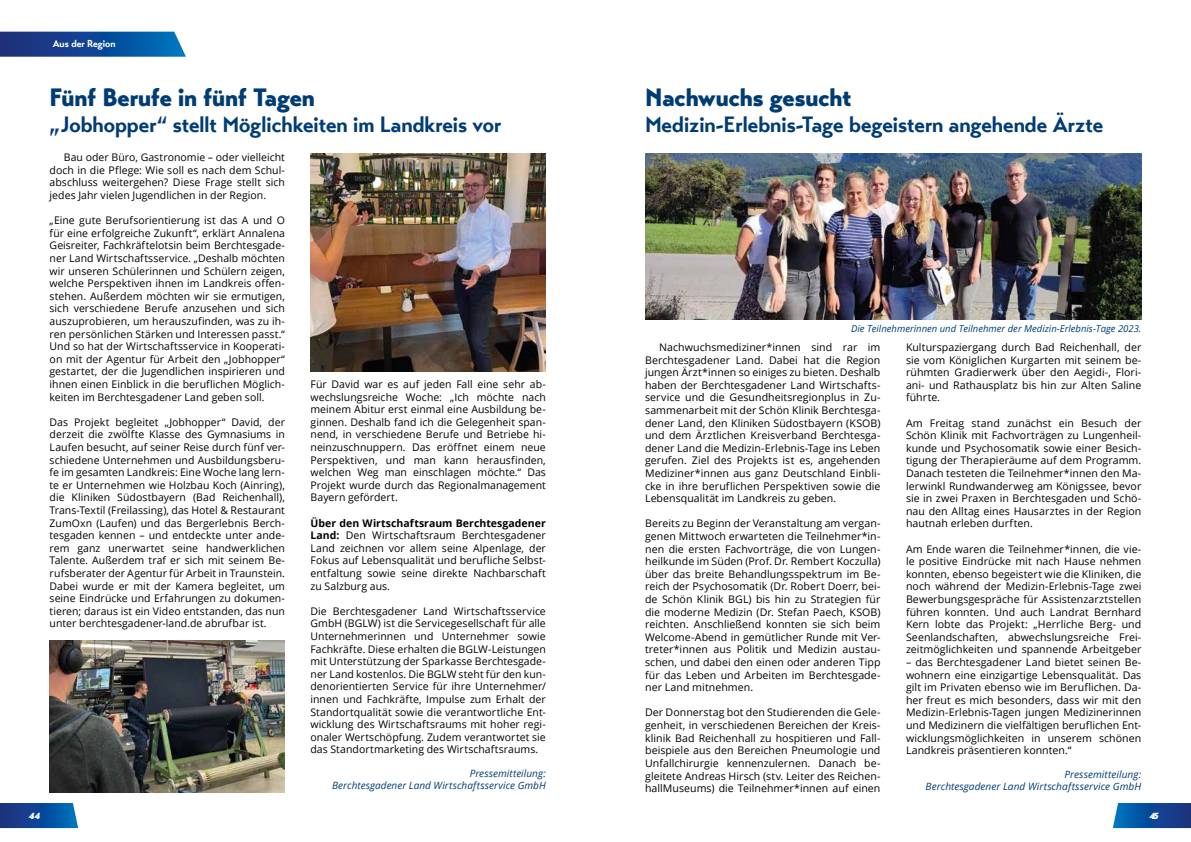
<style>
.page{position:relative;width:1191px;height:842px;background:#fff}
.page>*{position:absolute;margin:0;border:0;box-sizing:border-box;transform-origin:0 0}
.t1{font:900 25px "Transat";letter-spacing:-.005em;color:#003c74}
.t2{font:700 22px "Transat";color:#003c74}
.t3{font:10.5px/12.6px "Open Sans";letter-spacing:.005em;color:#000;text-align:justify}
.t4{font:italic 10px/12px "Open Sans";letter-spacing:.005em;color:#003c74;text-align:right}
.t5{font:700 10px "Transat";color:#fff}
.t6{font:10px "BGL Headline";color:#fff}
.t7{font:italic 9.5px "Open Sans";color:#003c74}
.s1{font-weight:700}
</style>
<div class="page">
<svg style="left:0;top:803px;width:78px;height:25px;background:#14509c"></svg>
<svg style="left:1112px;top:803px;width:79px;height:25px;background:#16539e"></svg>
<svg style="left:0;top:32px;width:186px;height:25px;background:#17519b"></svg>
<img style="left:50px;top:640px;width:235px;height:152px">
<img style="left:310px;top:153px;width:236px;height:218px">
<img style="left:645px;top:153px;width:496px;height:166px">
<p class="t5" style="left:53px;top:38px;width:64px">Aus der Region</p>
<h1 class="t1" style="left:50px;top:82px;width:267px">Fünf Berufe in fünf Tagen</h1>
<h2 class="t2" style="left:50px;top:111px;width:453px">„Jobhopper“ stellt Möglichkeiten im Landkreis vor</h2>
<p class="t3" style="left:50px;top:151px;width:237px;text-indent:14px">Bau oder Büro, Gastronomie – oder vielleicht doch in die Pflege: Wie soll es nach dem Schul&shy;abschluss weitergehen? Diese Frage stellt sich jedes Jahr vielen Jugendlichen in der Region.</p>
<p class="t3" style="left:50px;top:214px;width:237px">„Eine gute Berufsorientierung ist das A und O für eine erfolgreiche Zukunft“, erklärt Annalena Geisreiter, Fachkräftelotsin beim Berchtesgade&shy;ner Land Wirtschaftsservice. „Deshalb möchten wir unseren Schülerinnen und Schülern zeigen, welche Perspektiven ihnen im Landkreis offen&shy;stehen. Außerdem möchten wir sie ermutigen, sich verschiedene Berufe anzusehen und sich auszuprobieren, um herauszufinden, was zu ih&shy;ren persönlichen Stärken und Interessen passt.“ Und so hat der Wirtschaftsservice in Kooperati&shy;on mit der Agentur für Arbeit den „Jobhopper“ gestartet, der die Jugendlichen inspirieren und ihnen einen Einblick in die beruflichen Möglich&shy;keiten im Berchtesgadener Land geben soll.</p>
<p class="t3" style="left:50px;top:415px;width:237px">Das Projekt begleitet „Jobhopper“ David, der derzeit die zwölfte Klasse des Gymnasiums in Laufen besucht, auf seiner Reise durch fünf ver&shy;schiedene Unternehmen und Ausbildungsberu&shy;fe im gesamten Landkreis: Eine Woche lang lern&shy;te er Unternehmen wie Holzbau Koch (Ainring), die Kliniken Südostbayern (Bad Reichenhall), Trans-Textil (Freilassing), das Hotel &amp; Restaurant ZumOxn (Laufen) und das Bergerlebnis Berch&shy;tesgaden kennen – und entdeckte unter ande&shy;rem ganz unerwartet seine handwerklichen Talente. Außerdem traf er sich mit seinem Be&shy;rufsberater der Agentur für Arbeit in Traunstein.<br>Dabei wurde er mit der Kamera begleitet, um seine Eindrücke und Erfahrungen zu dokumen&shy;tieren; daraus ist ein Video entstanden, das nun unter berchtesgadener-land.de abrufbar ist.</p>
<p class="t3" style="left:310px;top:377px;width:237px">Für David war es auf jeden Fall eine sehr ab&shy;wechslungsreiche Woche: „Ich möchte nach meinem Abitur erst einmal eine Ausbildung be&shy;ginnen. Deshalb fand ich die Gelegenheit span&shy;nend, in verschiedene Berufe und Betriebe hi&shy;neinzuschnuppern. Das eröffnet einem neue Perspektiven, und man kann herausfinden, welchen Weg man einschlagen möchte.“ Das Projekt wurde durch das Regionalmanagement Bayern gefördert.</p>
<p class="t3" style="left:310px;top:516px;width:237px"><span class="s1">Über den Wirtschaftsraum Berchtesgadener Land:</span> Den Wirtschaftsraum Berchtesgadener Land zeichnen vor allem seine Alpenlage, der Fokus auf Lebensqualität und berufliche Selbst&shy;entfaltung sowie seine direkte Nachbarschaft zu Salzburg aus.</p>
<p class="t3" style="left:310px;top:604px;width:237px">Die Berchtesgadener Land Wirtschaftsservice GmbH (BGLW) ist die Servicegesellschaft für alle Unternehmerinnen und Unternehmer sowie Fachkräfte. Diese erhalten die BGLW-Leistungen mit Unterstützung der Sparkasse Berchtesgade&shy;ner Land kostenlos. Die BGLW steht für den kun&shy;denorientierten Service für ihre Unternehmer/ innen und Fachkräfte, Impulse zum Erhalt der Standortqualität sowie die verantwortliche Ent&shy;wicklung des Wirtschaftsraums mit hoher regi&shy;onaler Wertschöpfung. Zudem verantwortet sie das Standortmarketing des Wirtschaftsraums.</p>
<p class="t4" style="left:332px;top:767px;width:215px">Pressemitteilung:<br>Berchtesgadener Land Wirtschaftsservice GmbH</p>
<h1 class="t1" style="left:645px;top:82px;width:208px">Nachwuchs gesucht</h1>
<h2 class="t2" style="left:645px;top:111px;width:459px">Medizin-Erlebnis-Tage begeistern angehende Ärzte</h2>
<p class="t7" style="left:851px;top:322px;width:291px">Die Teilnehmerinnen und Teilnehmer der Medizin-Erlebnis-Tage 2023.</p>
<p class="t3" style="left:645px;top:341px;width:237px;text-indent:14px">Nachwuchsmediziner*innen sind rar im Berchtesgadener Land. Dabei hat die Region jungen Ärzt*innen so einiges zu bieten. Deshalb haben der Berchtesgadener Land Wirtschafts&shy;service und die Gesundheitsregionplus in Zu&shy;sammenarbeit mit der Schön Klinik Berchtesga&shy;dener Land, den Kliniken Südostbayern (KSOB) und dem Ärztlichen Kreisverband Berchtesga&shy;dener Land die Medizin-Erlebnis-Tage ins Leben gerufen. Ziel des Projekts ist es, angehenden Mediziner*innen aus ganz Deutschland Einbli&shy;cke in ihre beruflichen Perspektiven sowie die Lebensqualität im Landkreis zu geben.</p>
<p class="t3" style="left:645px;top:517px;width:237px">Bereits zu Beginn der Veranstaltung am vergan&shy;genen Mittwoch erwarteten die Teilnehmer*in&shy;nen die ersten Fachvorträge, die von Lungen&shy;heilkunde im Süden (Prof. Dr. Rembert Koczulla) über das breite Behandlungsspektrum im Be&shy;reich der Psychosomatik (Dr. Robert Doerr, bei&shy;de Schön Klinik BGL) bis hin zu Strategien für die moderne Medizin (Dr. Stefan Paech, KSOB) reichten. Anschließend konnten sie sich beim Welcome-Abend in gemütlicher Runde mit Ver&shy;treter*innen aus Politik und Medizin austau&shy;schen, und dabei den einen oder anderen Tipp für das Leben und Arbeiten im Berchtesgade&shy;ner Land mitnehmen.</p>
<p class="t3" style="left:645px;top:706px;width:237px">Der Donnerstag bot den Studierenden die Gele&shy;genheit, in verschiedenen Bereichen der Kreis&shy;klinik Bad Reichenhall zu hospitieren und Fall&shy;beispiele aus den Bereichen Pneumologie und Unfallchirurgie kennenzulernen. Danach be&shy;gleitete Andreas Hirsch (stv. Leiter des Reichen&shy;hallMuseums) die Teilnehmer*innen auf einen</p>
<p class="t3" style="left:906px;top:341px;width:237px">Kulturspaziergang durch Bad Reichenhall, der sie vom Königlichen Kurgarten mit seinem be&shy;rühmten Gradierwerk über den Aegidi-, Flori&shy;ani- und Rathausplatz bis hin zur Alten Saline führte.</p>
<p class="t3" style="left:906px;top:416px;width:237px">Am Freitag stand zunächst ein Besuch der Schön Klinik mit Fachvorträgen zu Lungenheil&shy;kunde und Psychosomatik sowie einer Besich&shy;tigung der Therapieräume auf dem Programm.<br>Danach testeten die Teilnehmer*innen den Ma&shy;lerwinkl Rundwanderweg am Königssee, bevor sie in zwei Praxen in Berchtesgaden und Schö&shy;nau den Alltag eines Hausarztes in der Region hautnah erleben durften.</p>
<p class="t3" style="left:906px;top:542px;width:237px">Am Ende waren die Teilnehmer*innen, die vie&shy;le positive Eindrücke mit nach Hause nehmen konnten, ebenso begeistert wie die Kliniken, die noch während der Medizin-Erlebnis-Tage zwei Bewerbungsgespräche für Assistenzarztstellen führen konnten. Und auch Landrat Bernhard Kern lobte das Projekt: „Herrliche Berg- und Seenlandschaften, abwechslungsreiche Frei&shy;zeitmöglichkeiten und spannende Arbeitgeber</p>
<p class="t3" style="left:906px;top:656px;width:237px">– das Berchtesgadener Land bietet seinen Be&shy;wohnern eine einzigartige Lebensqualität. Das gilt im Privaten ebenso wie im Beruflichen. Da&shy;her freut es mich besonders, dass wir mit den Medizin-Erlebnis-Tagen jungen Medizinerinnen und Medizinern die vielfältigen beruflichen Ent&shy;wicklungsmöglichkeiten in unserem schönen Landkreis präsentieren konnten.“</p>
<p class="t4" style="left:925px;top:768px;width:217px">Pressemitteilung:<br>Berchtesgadener Land Wirtschaftsservice GmbH</p>
<p class="t6" style="left:29px;top:810px;width:13px">44</p>
<p class="t6" style="left:1150px;top:810px;width:12px">54 5</p>
</div>
